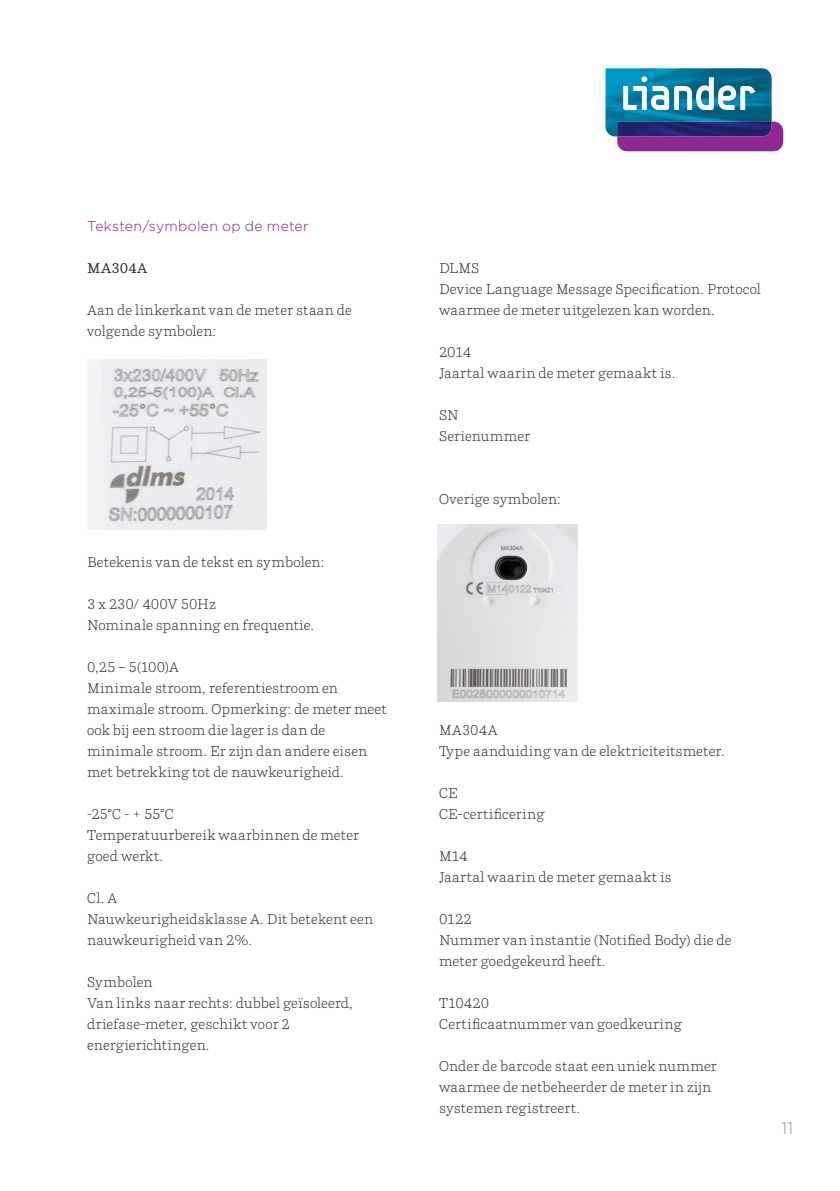
<style>
.page{position:relative;width:840px;height:1191px;background:#fff}
.page>*{position:absolute;margin:0;border:0;box-sizing:border-box;transform-origin:0 0}
._04-LI-Inleiding{font:300 17px "Gotham";color:#939598}
._05-LI-Bodytekst{font:300 14px/21px "Parry";letter-spacing:.015em;color:#231f20}
._05-LI-Bodytekst-2{font:300 14px "Parry";letter-spacing:.035em;color:#231f20}
._05-LI-Bodytekst-3{font:300 14px "Gotham";letter-spacing:.025em;color:#841f83}
._05-LI-Bodytekst-4{font:300 14px "Parry";letter-spacing:-.015em;color:#231f20}
._05-LI-Bodytekst-5{font:14px "Parry";letter-spacing:.02em;color:#231f20}
</style>
<div class="page">
<svg style="left:605px;top:68px;width:177px;height:83px;background:#4b75a4"></svg>
<img style="left:437px;top:524px;width:140px;height:178px">
<img style="left:87px;top:360px;width:179px;height:170px">
<p class="_05-LI-Bodytekst-3" style="left:87px;top:217px;width:223px">Teksten/symbolen op de meter</p>
<p class="_05-LI-Bodytekst-5" style="left:87px;top:259px;width:62px">MA304A</p>
<p class="_05-LI-Bodytekst" style="left:87px;top:299px;width:266px">Aan de linkerkant van de meter staan de volgende symbolen:</p>
<p class="_05-LI-Bodytekst" style="left:87px;top:551px;width:239px">Betekenis van de tekst en symbolen:</p>
<p class="_05-LI-Bodytekst-4" style="left:87px;top:596px;width:130px">3 x 230/ 400V 50Hz</p>
<p class="_05-LI-Bodytekst" style="left:87px;top:614px;width:228px">Nominale spanning en frequentie.</p>
<p class="_05-LI-Bodytekst" style="left:87px;top:656px;width:93px">0,25 – 5(100)A</p>
<p class="_05-LI-Bodytekst" style="left:87px;top:677px;width:301px">Minimale stroom, referentiestroom en maximale stroom. Opmerking: de meter meet ook bij een stroom die lager is dan de minimale stroom. Er zijn dan andere eisen met betrekking tot de nauwkeurigheid.</p>
<p class="_05-LI-Bodytekst" style="left:87px;top:803px;width:88px">-25°C - + 55°C</p>
<p class="_05-LI-Bodytekst" style="left:87px;top:824px;width:273px">Temperatuurbereik waarbinnen de meter goed werkt.</p>
<p class="_05-LI-Bodytekst" style="left:87px;top:887px;width:287px">Cl. A<br>Nauwkeurigheidsklasse A. Dit betekent een nauwkeurigheid van 2%.</p>
<p class="_05-LI-Bodytekst" style="left:87px;top:971px;width:67px">Symbolen</p>
<p class="_05-LI-Bodytekst" style="left:87px;top:992px;width:267px">Van links naar rechts: dubbel geïsoleerd, driefase-meter, geschikt voor 2 energierichtingen.</p>
<p class="_05-LI-Bodytekst" style="left:439px;top:257px;width:42px">DLMS</p>
<p class="_05-LI-Bodytekst" style="left:439px;top:278px;width:323px">Device Language Message Specification. Protocol waarmee de meter uitgelezen kan worden.</p>
<p class="_05-LI-Bodytekst" style="left:439px;top:341px;width:34px">2014</p>
<p class="_05-LI-Bodytekst-2" style="left:439px;top:365px;width:238px">Jaartal waarin de meter gemaakt is.</p>
<p class="_05-LI-Bodytekst" style="left:439px;top:404px;width:21px">SN</p>
<p class="_05-LI-Bodytekst" style="left:439px;top:425px;width:92px">Serienummer</p>
<p class="_05-LI-Bodytekst" style="left:439px;top:488px;width:123px">Overige symbolen:</p>
<p class="_05-LI-Bodytekst" style="left:439px;top:719px;width:60px">MA304A</p>
<p class="_05-LI-Bodytekst" style="left:439px;top:740px;width:287px">Type aanduiding van de elektriciteitsmeter.</p>
<p class="_05-LI-Bodytekst" style="left:439px;top:782px;width:20px">CE</p>
<p class="_05-LI-Bodytekst" style="left:439px;top:803px;width:107px">CE-certificering</p>
<p class="_05-LI-Bodytekst" style="left:439px;top:845px;width:30px">M14</p>
<p class="_05-LI-Bodytekst-2" style="left:439px;top:869px;width:234px">Jaartal waarin de meter gemaakt is</p>
<p class="_05-LI-Bodytekst" style="left:439px;top:908px;width:34px">0122</p>
<p class="_05-LI-Bodytekst" style="left:439px;top:929px;width:294px">Nummer van instantie (Notified Body) die de meter goedgekeurd heeft.</p>
<p class="_05-LI-Bodytekst" style="left:439px;top:992px;width:244px">T10420<br>Certificaatnummer van goedkeuring</p>
<p class="_05-LI-Bodytekst" style="left:439px;top:1055px;width:279px">Onder de barcode staat een uniek nummer waarmee de netbeheerder de meter in zijn systemen registreert.</p>
<p class="_04-LI-Inleiding" style="left:781px;top:1117px;width:13px">11</p>
</div>
